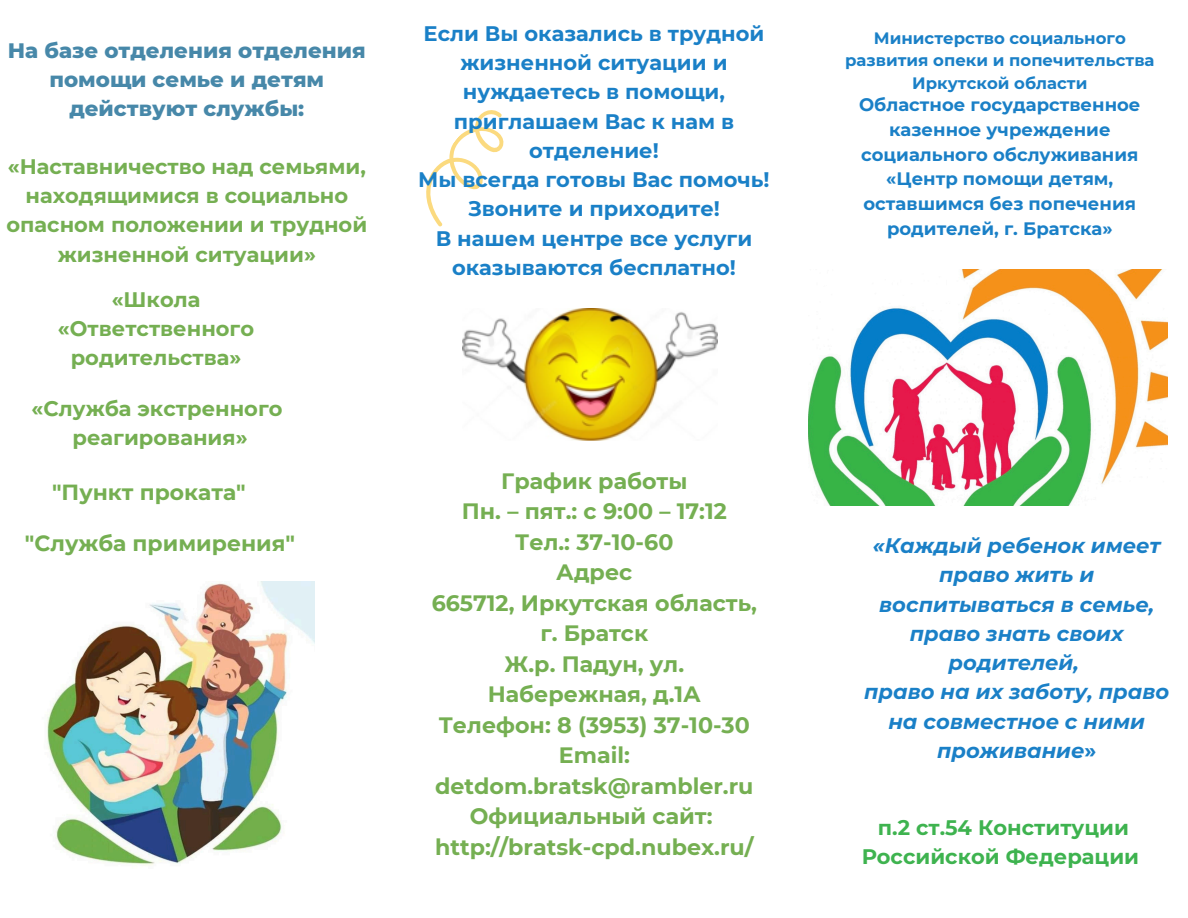
<style>
.page{position:relative;width:1188px;height:918px;background:#fff}
.page>*{position:absolute;margin:0;border:0;box-sizing:border-box;transform-origin:0 0}
.t1{font:700 22.2px/30.5px "Montserrat";color:#75af52;text-align:center}
.t2{font:700 21.9px "Montserrat";color:#75af52}
.t3{font:800 21.3px/29.2px "Montserrat";color:#4788a9;text-align:center}
.t4{font:700 21px/29.2px "Montserrat";color:#1a80c7;text-align:center}
.t5{font:700 21px/29.2px "Montserrat";color:#75af52;text-align:center}
.t6{font:italic 700 21px/29.2px "Montserrat";color:#1a80c7;text-align:center}
.t7{font:700 21px/29.2px "Montserrat";color:#3eb34f;text-align:center}
.t8{font:700 18px/24.8px "Montserrat";color:#1a80c7;text-align:center}
.t9{font:700 16.5px/22.5px "Montserrat";color:#1a80c7;text-align:center}
.s1{font-style:normal}
</style>
<div class="page">
<svg style="left:426px;top:110px;width:78px;height:117px"></svg>
<img style="left:808px;top:269px;width:359px;height:236px">
<img style="left:462px;top:309px;width:255px;height:132px">
<img style="left:47px;top:581px;width:267px;height:285px">
<p class="t3" style="left:8px;top:35px;width:359px">На базе отделения отделения помощи семье и детям действуют службы:</p>
<h1 class="t5" style="left:6px;top:152px;width:362px">«Наставничество над семьями, находящимися в социально опасном положении и трудной жизненной ситуации»</h1>
<p class="t5" style="left:58px;top:285px;width:198px">«Школа «Ответственного родительства»</p>
<p class="t5" style="left:32px;top:394px;width:252px">«Служба экстренного реагирования»</p>
<p class="t2" style="left:52px;top:479px;width:195px">"Пункт проката"</p>
<p class="t2" style="left:25px;top:530px;width:272px">"Служба примирения"</p>
<p class="t4" style="left:418px;top:19px;width:353px">Если Вы оказались в трудной жизненной ситуации и нуждаетесь в помощи, приглашаем Вас к нам в отделение!<br>Мы всегда готовы Вас помочь!<br>Звоните и приходите!<br>В нашем центре все услуги оказываются бесплатно!</p>
<h1 class="t1" style="left:432px;top:466px;width:327px">График работы<br>Пн. – пят.: с 9:00 – 17:12<br>Тел.: 37-10-60<br>Адрес<br>665712, Иркутская область, г. Братск<br>Ж.р. Падун, ул.<br>Набережная, д.1А<br>Телефон: 8 (3953) 37-10-30<br>Email: detdom.bratsk@rambler.ru<br>Официальный сайт: http://bratsk-cpd.nubex.ru/</h1>
<h1 class="t9" style="left:845px;top:26px;width:311px">Министерство социального развития опеки и попечительства<br>Иркутской области</h1>
<h1 class="t8" style="left:859px;top:92px;width:283px">Областное государственное казенное учреждение социального обслуживания</h1>
<h1 class="t8" style="left:864px;top:167px;width:274px">«Центр помощи детям, оставшимся без попечения родителей, г. Братска»</h1>
<p class="t6" style="left:864px;top:531px;width:307px">«Каждый ребенок имеет право жить и воспитываться в семье, право знать своих родителей,<br>право на их заботу, право на совместное с ними проживание<span class="s1">»</span></p>
<p class="t7" style="left:862px;top:813px;width:279px">п.2 ст.54 Конституции<br>Российской Федерации</p>
</div>
